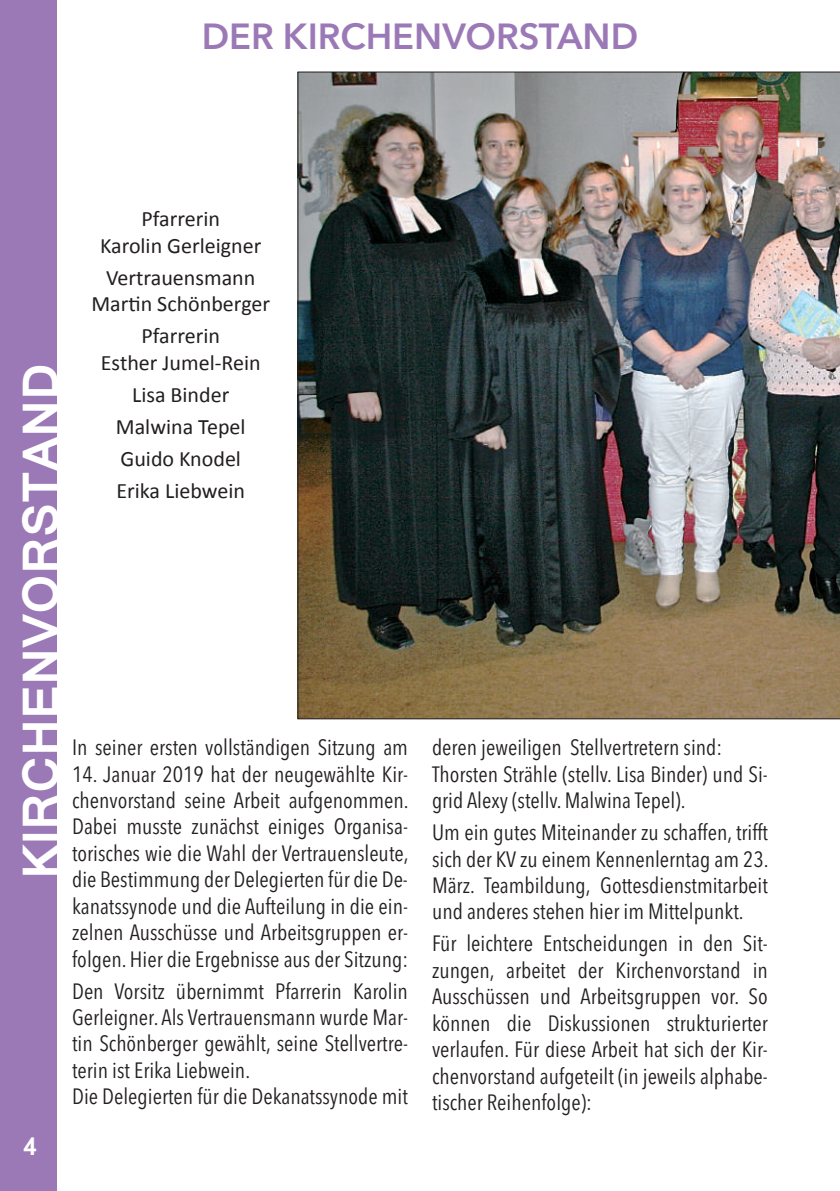
<style>
.page{position:relative;width:840px;height:1191px;background:#fff}
.page>*{position:absolute;margin:0;border:0;box-sizing:border-box;transform-origin:0 0}
.t1{font:700 48px "Kartika";color:#fff}
.t2{font:600 36px "Avenir Next LT Pro";color:#9b79b6}
.t3{font:700 24px "Kartika";color:#fff}
.t4{font:condensed 22px/26.4px "Avenir Next LT Pro";color:#231f20;text-align:justify}
.t5{font:22px/26.4px "Calibri";color:#231f20;text-align:center}
</style>
<div class="page">
<div style="left:0;top:0;width:57px;height:1191px;background:#9b79b6"></div>
<img style="left:297px;top:72px;width:542px;height:647px">
<h2 class="t2" style="left:201px;top:15px;width:438px">DER KIRCHENVORSTAND</h2>
<h1 class="t1" style="left:11px;top:879px;width:517px;rotate:-90deg">KIRCHENVORSTAND</h1>
<p class="t3" style="left:23px;top:1131px;width:15px">4</p>
<p class="t5" style="left:100px;top:208px;width:163px">Pfarrerin<br>Karolin Gerleigner</p>
<p class="t5" style="left:91px;top:266px;width:180px">Vertrauensmann<br>Martin Schönberger</p>
<p class="t5" style="left:101px;top:325px;width:161px">Pfarrerin<br>Esther Jumel-Rein</p>
<p class="t5" style="left:116px;top:380px;width:131px;line-height:32px">Lisa Binder<br>Malwina Tepel<br>Guido Knodel<br>Erika Liebwein</p>
<p class="t4" style="left:72px;top:734px;width:337px">In seiner ersten vollständigen Sitzung am</p>
<p class="t4" style="left:72px;top:760px;width:338px">14. Januar 2019 hat der neugewählte Kir&shy;chenvorstand seine Arbeit aufgenommen.<br>Dabei musste zunächst einiges Organisa&shy;torisches wie die Wahl der Vertrauensleute, die Bestimmung der Delegierten für die De&shy;kanatssynode und die Aufteilung in die ein&shy;zelnen Ausschüsse und Arbeitsgruppen er&shy;folgen. Hier die Ergebnisse aus der Sitzung:</p>
<p class="t4" style="left:72px;top:977px;width:337px;text-align:left">Den Vorsitz übernimmt Pfarrerin Karolin Gerleigner. Als Vertrauensmann wurde Mar&shy;tin Schönberger gewählt, seine Stellvertre&shy;terin ist Erika Liebwein.<br>Die Delegierten für die Dekanatssynode mit</p>
<p class="t4" style="left:432px;top:734px;width:337px;text-align:left">deren jeweiligen Stellvertretern sind:<br>Thorsten Strähle (stellv. Lisa Binder) und Si&shy;grid Alexy (stellv. Malwina Tepel).</p>
<p class="t4" style="left:432px;top:819px;width:338px">Um ein gutes Miteinander zu schaffen, trifft sich der KV zu einem Kennenlerntag am 23.<br>März. Teambildung, Gottesdienstmitarbeit und anderes stehen hier im Mittelpunkt.</p>
<p class="t4" style="left:432px;top:930px;width:337px">Für leichtere Entscheidungen in den Sit&shy;zungen, arbeitet der Kirchenvorstand in Ausschüssen und Arbeitsgruppen vor. So können die Diskussionen strukturierter verlaufen. Für diese Arbeit hat sich der Kir&shy;chenvorstand aufgeteilt (in jeweils alphabe&shy;tischer Reihenfolge):</p>
</div>
